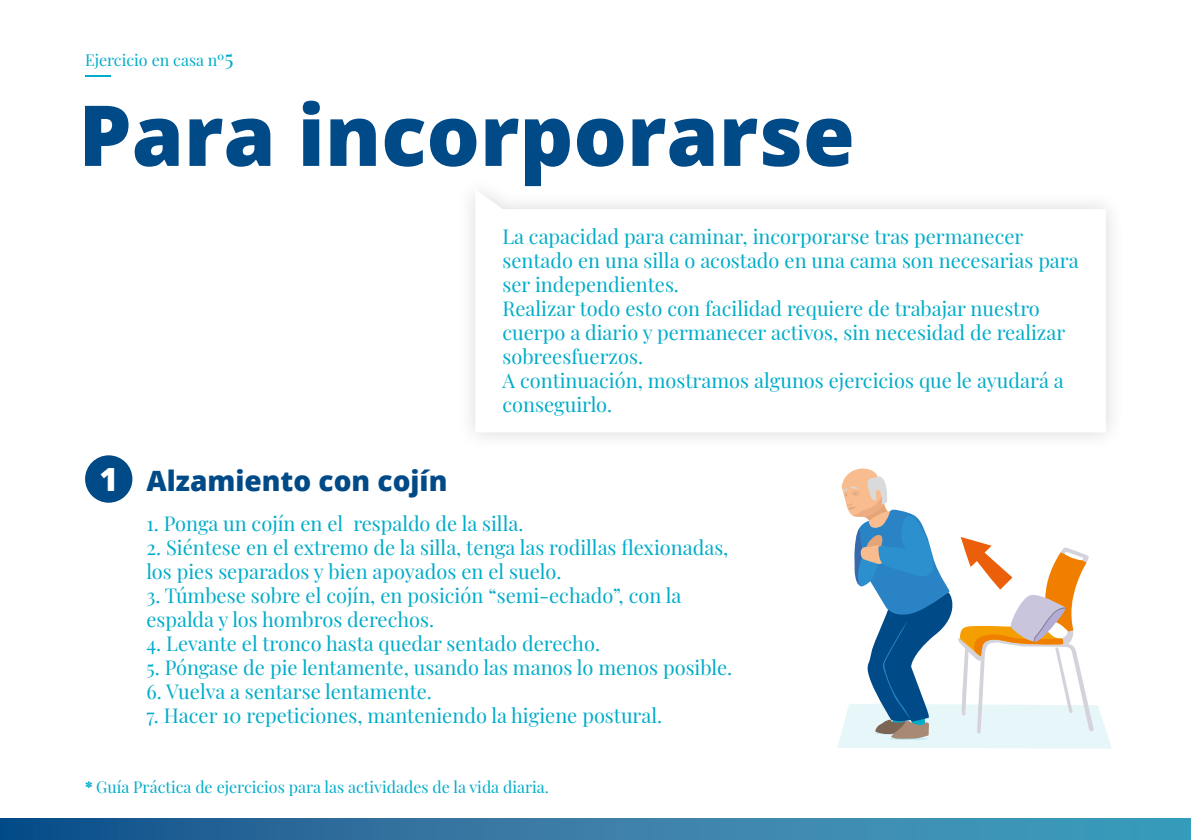
<style>
.page{position:relative;width:1191px;height:840px;background:#fff}
.page>*{position:absolute;margin:0;border:0;box-sizing:border-box;transform-origin:0 0}
.t1{font:800 84px "Open Sans";color:#004a87}
.t2{font:800 28px "Open Sans";color:#004a87}
.t3{font:20px/24px "Playfair Display";color:#00acc9}
.t4{font:16px "Playfair Display";color:#00acc9}
.s1{font-size:22px}
.s2{font-size:32px;color:#fff}
</style>
<div class="page">
<svg style="left:0;top:818px;width:1191px;height:21px;background:#317aa5"></svg>
<svg style="left:85px;top:76px;width:26px;height:1px"></svg>
<div style="left:85px;top:455px;width:47px;height:47px;background:#004a87;border-radius:50%"></div>
<div style="left:456px;top:173px;width:669px;height:278px;background:#000;opacity:.15"></div>
<svg style="left:475px;top:189px;width:631px;height:243px"></svg>
<svg style="left:838px;top:468px;width:274px;height:280px"></svg>
<p class="t4" style="left:85px;top:48px;width:150px">Ejercicio en casa nº<span class="s1">5</span></p>
<h1 class="t1" style="left:78px;top:71px;width:778px">Para incorporarse</h1>
<p class="t3" style="left:502px;top:222px;width:578px">La capacidad para caminar, incorporarse tras permanecer sentado en una silla o acostado en una cama son necesarias para ser independientes.<br>Realizar todo esto con facilidad requiere de trabajar nuestro cuerpo a diario y permanecer activos, sin necesidad de realizar sobreesfuerzos.<br>A continuación, mostramos algunos ejercicios que le ayudará a conseguirlo.</p>
<h2 class="t2" style="left:99px;top:459px;width:350px"><span class="s2">1</span> Alzamiento con cojín</h2>
<p class="t3" style="left:146px;top:509px;width:378px">1. Ponga un cojín en el respaldo de la silla.</p>
<p class="t3" style="left:146px;top:533px;width:583px">2. Siéntese en el extremo de la silla, tenga las rodillas flexionadas, los pies separados y bien apoyados en el suelo.</p>
<p class="t3" style="left:146px;top:581px;width:536px">3. Túmbese sobre el cojín, en posición “semi-echado”, con la espalda y los hombros derechos.</p>
<p class="t3" style="left:146px;top:629px;width:455px">4. Levante el tronco hasta quedar sentado derecho.</p>
<p class="t3" style="left:146px;top:653px;width:587px">5. Póngase de pie lentamente, usando las manos lo menos posible.</p>
<p class="t3" style="left:146px;top:677px;width:287px">6. Vuelva a sentarse lentamente.</p>
<p class="t3" style="left:146px;top:701px;width:517px">7. Hacer 10 repeticiones, manteniendo la higiene postural.</p>
<p class="t4" style="left:85px;top:774px;width:465px">* Guía Práctica de ejercicios para las actividades de la vida diaria.</p>
</div>
